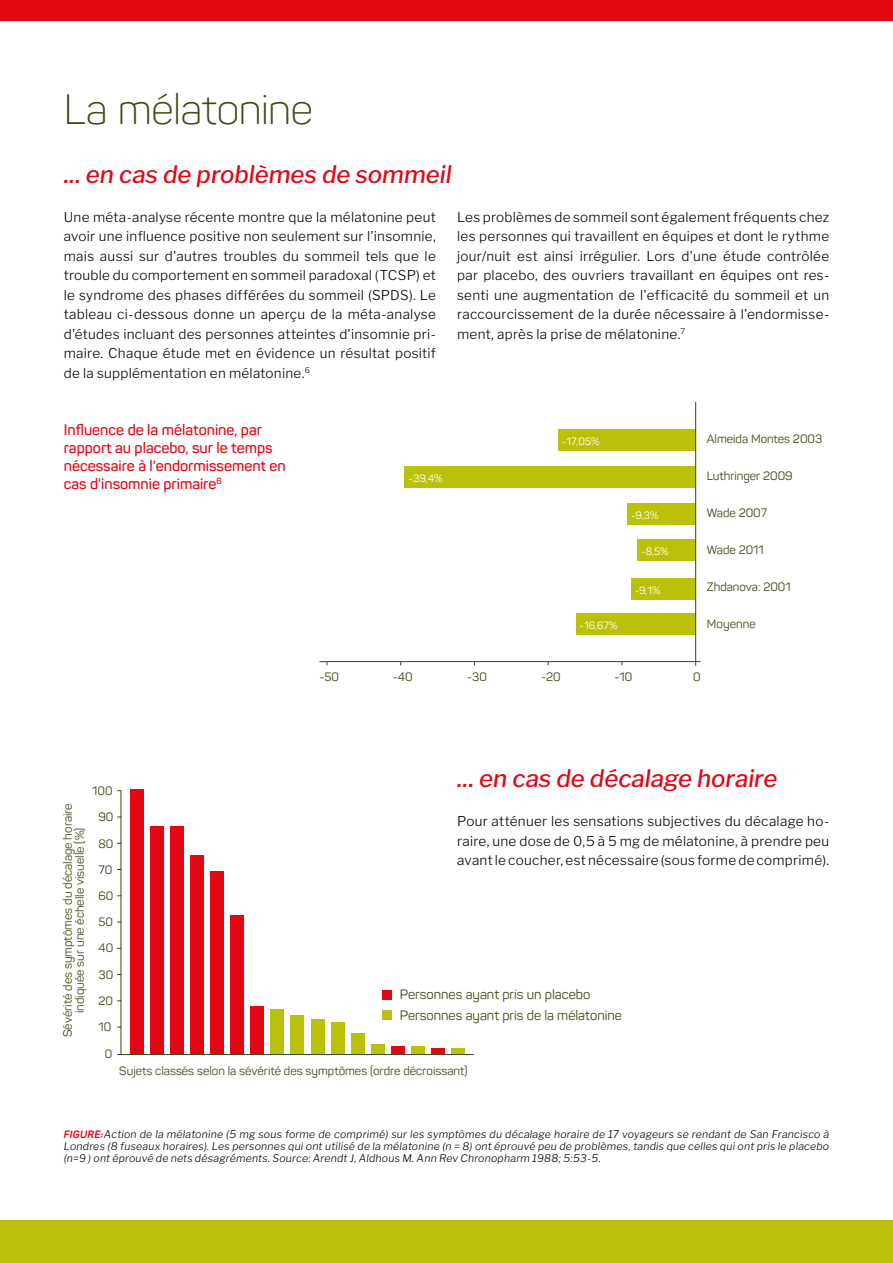
<style>
.page{position:relative;width:893px;height:1263px;background:#fff}
.page>*{position:absolute;margin:0;border:0;box-sizing:border-box;transform-origin:0 0}
.t1{font:300 42px "Panton";letter-spacing:-.01em;color:#3c4918}
.t2{font:italic 500 24px "Libre Franklin";color:#e30613}
.t3{font:600 15px/18px "Panton";color:#e30613}
.t4{font:300 13.5px/19.5px "Libre Franklin";letter-spacing:.02em;color:#000;text-align:justify}
.t5{font:13.5px/20.4px "Panton";color:#3c4918}
.t6{font:12px/26.2px "Panton";color:#3c4918}
.t7{font:12px "Panton";color:#3c3c3b}
.t8{font:italic 300 10.5px/12px "Libre Franklin";letter-spacing:.02em;color:#000;text-align:justify}
.t9{font:10.5px "Panton";color:#fff}
.s1{font-family:"Panton";font-weight:700;color:#e30613}
</style>
<div class="page">
<div style="left:0;top:1220px;width:893px;height:43px;background:#bac109"></div>
<div style="left:0;top:0;width:893px;height:21px;background:#e30613"></div>
<div style="left:558px;top:429px;width:138px;height:22px;background:#bac109"></div>
<div style="left:404px;top:466px;width:292px;height:22px;background:#bac109"></div>
<div style="left:628px;top:503px;width:68px;height:22px;background:#bac109"></div>
<div style="left:631px;top:578px;width:65px;height:22px;background:#bac109"></div>
<div style="left:576px;top:613px;width:120px;height:22px;background:#bac109"></div>
<div style="left:638px;top:539px;width:58px;height:22px;background:#bac109"></div>
<hr style="left:319px;top:661px;width:382px;height:1px;background:#3c4918">
<hr style="left:695px;top:402px;width:1px;height:264px;background:#3c4918">
<hr style="left:117px;top:1054px;width:357px;height:1px;background:#3c4918">
<hr style="left:121px;top:791px;width:1px;height:263px;background:#3c4918">
<div style="left:130px;top:790px;width:14px;height:264px;background:#e30613"></div>
<div style="left:150px;top:826px;width:14px;height:228px;background:#e30613"></div>
<div style="left:171px;top:826px;width:13px;height:228px;background:#e30613"></div>
<div style="left:191px;top:855px;width:13px;height:199px;background:#e30613"></div>
<div style="left:211px;top:871px;width:13px;height:183px;background:#e30613"></div>
<div style="left:231px;top:915px;width:13px;height:139px;background:#e30613"></div>
<div style="left:251px;top:1007px;width:13px;height:47px;background:#e30613"></div>
<div style="left:431px;top:1048px;width:13px;height:6px;background:#e30613"></div>
<div style="left:391px;top:1047px;width:13px;height:7px;background:#e30613"></div>
<div style="left:382px;top:990px;width:9px;height:9px;background:#e30613"></div>
<div style="left:271px;top:1010px;width:13px;height:44px;background:#bac109"></div>
<div style="left:291px;top:1016px;width:13px;height:38px;background:#bac109"></div>
<div style="left:451px;top:1049px;width:13px;height:5px;background:#bac109"></div>
<div style="left:311px;top:1019px;width:13px;height:35px;background:#bac109"></div>
<div style="left:331px;top:1022px;width:13px;height:32px;background:#bac109"></div>
<div style="left:411px;top:1047px;width:13px;height:7px;background:#bac109"></div>
<div style="left:351px;top:1033px;width:13px;height:21px;background:#bac109"></div>
<div style="left:371px;top:1044px;width:13px;height:10px;background:#bac109"></div>
<div style="left:382px;top:1010px;width:9px;height:9px;background:#bac109"></div>
<h1 class="t1" style="left:64px;top:84px;width:251px">La mélatonine</h1>
<h2 class="t2" style="left:64px;top:159px;width:389px">... en cas de problèmes de sommeil</h2>
<p class="t4" style="left:64px;top:207px;width:374px">Une méta-analyse récente montre que la mélatonine peut avoir une influence positive non seulement sur l'insomnie, mais aussi sur d'autres troubles du sommeil tels que le trouble du comportement en sommeil paradoxal (TCSP) et le syndrome des phases différées du sommeil (SPDS). Le tableau ci-dessous donne un aperçu de la méta-analyse d'études incluant des personnes atteintes d'insomnie pri&shy;maire. Chaque étude met en évidence un résultat positif de la supplémentation en mélatonine.<sup>6</sup></p>
<p class="t4" style="left:457px;top:207px;width:374px">Les problèmes de sommeil sont également fréquents chez les personnes qui travaillent en équipes et dont le rythme jour/nuit est ainsi irrégulier. Lors d'une étude contrôlée par placebo, des ouvriers travaillant en équipes ont res&shy;senti une augmentation de l'efficacité du sommeil et un raccourcissement de la durée nécessaire à l'endormisse&shy;ment, après la prise de mélatonine.<sup>7</sup></p>
<p class="t3" style="left:64px;top:421px;width:224px">Influence de la mélatonine, par rapport au placebo, sur le temps nécessaire à l'endormissement en cas d'insomnie primaire<sup>6</sup></p>
<p class="t6" style="left:92px;top:778px;width:22px">100</p>
<p class="t6" style="left:62px;top:1037px;width:235px;line-height:12px;text-align:center;rotate:-90deg">Sévérité des symptômes du décalage horaire indiquée sur une échelle visuelle (%)</p>
<p class="t6" style="left:99px;top:804px;width:16px">90</p>
<p class="t6" style="left:99px;top:830px;width:16px">80</p>
<p class="t7" style="left:99px;top:862px;width:15px">70</p>
<p class="t6" style="left:99px;top:883px;width:16px">60</p>
<p class="t6" style="left:99px;top:909px;width:16px">50</p>
<p class="t6" style="left:99px;top:935px;width:16px">40</p>
<p class="t6" style="left:99px;top:961px;width:16px">30</p>
<p class="t6" style="left:99px;top:987px;width:16px">20<br>10</p>
<p class="t6" style="left:105px;top:1041px;width:9px">0</p>
<p class="t9" style="left:409px;top:472px;width:36px">-39,4%</p>
<p class="t9" style="left:562px;top:435px;width:39px">-17,05%</p>
<p class="t9" style="left:580px;top:619px;width:40px">-16,67%</p>
<p class="t9" style="left:631px;top:508px;width:29px">-9,3%</p>
<p class="t9" style="left:641px;top:544px;width:29px">-8,5%</p>
<p class="t9" style="left:635px;top:584px;width:28px">-9,1%</p>
<p class="t6" style="left:707px;top:426px;width:117px">Almeida Montes 2003</p>
<p class="t6" style="left:707px;top:463px;width:87px">Luthringer 2009</p>
<p class="t6" style="left:707px;top:500px;width:62px">Wade 2007</p>
<p class="t6" style="left:707px;top:537px;width:58px">Wade 2011</p>
<p class="t6" style="left:707px;top:573px;width:85px">Zhdanova: 2001</p>
<p class="t6" style="left:707px;top:610px;width:50px">Moyenne</p>
<p class="t6" style="left:319px;top:664px;width:21px">-50</p>
<p class="t6" style="left:393px;top:664px;width:21px">-40</p>
<p class="t6" style="left:467px;top:664px;width:21px">-30</p>
<p class="t6" style="left:541px;top:664px;width:21px">-20</p>
<p class="t6" style="left:615px;top:664px;width:19px">-10</p>
<p class="t6" style="left:693px;top:664px;width:9px">0</p>
<h2 class="t2" style="left:457px;top:764px;width:322px">... en cas de décalage horaire</h2>
<p class="t4" style="left:457px;top:811px;width:374px">Pour atténuer les sensations subjectives du décalage ho&shy;raire, une dose de 0,5 à 5 mg de mélatonine, à prendre peu avant le coucher, est nécessaire (sous forme de comprimé).</p>
<p class="t5" style="left:400px;top:984px;width:224px">Personnes ayant pris un placebo<br>Personnes ayant pris de la mélatonine</p>
<p class="t6" style="left:119px;top:1057px;width:350px">Sujets classés selon la sévérité des symptômes (ordre décroissant)</p>
<p class="t8" style="left:64px;top:1128px;width:767px"><span class="s1">FIGURE:</span>Action de la mélatonine (5 mg sous forme de comprimé) sur les symptômes du décalage horaire de 17 voyageurs se rendant de San Francisco à Londres (8 fuseaux horaires). Les personnes qui ont utilisé de la mélatonine (n = 8) ont éprouvé peu de problèmes, tandis que celles qui ont pris le placebo (n=9 ) ont éprouvé de nets désagréments. Source: Arendt J, Aldhous M. Ann Rev Chronopharm 1988; 5:53-5.</p>
</div>
